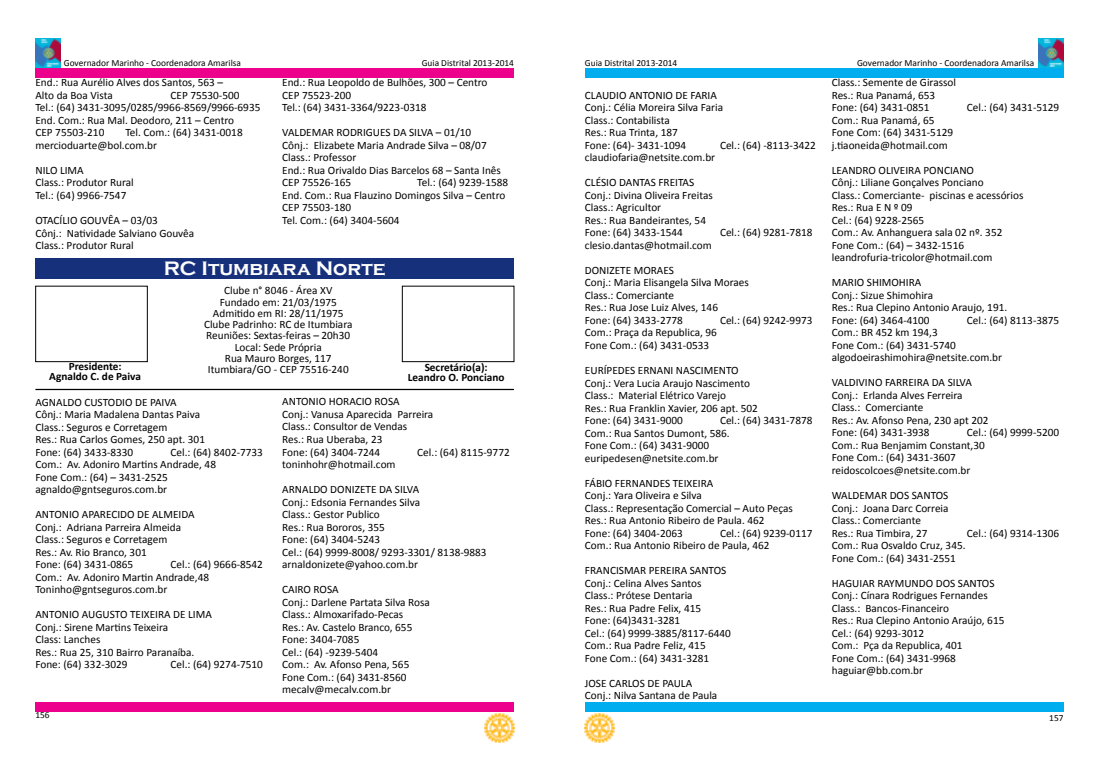
<style>
.page{position:relative;width:1099px;height:780px;background:#fff}
.page>*{position:absolute;margin:0;border:0;box-sizing:border-box;transform-origin:0 0}
.t1{font:700 20px "Copperplate Gothic";color:#fff}
.t2{font:11.25px/12.5px "Calibri";color:#000}
.t3{font:700 11.25px/10px "Calibri";color:#000;text-align:center}
.t4{font:9.38px "Calibri";color:#000}
</style>
<div class="page">
<div style="left:35px;top:69px;width:479px;height:9px;background:#ec008c"></div>
<img style="left:485px;top:713px;width:29px;height:30px">
<div style="left:35px;top:702px;width:479px;height:9px;background:#ec008c"></div>
<div style="left:585px;top:702px;width:478px;height:9px;background:#00aeef"></div>
<img style="left:585px;top:713px;width:29px;height:30px">
<div style="left:585px;top:69px;width:478px;height:9px;background:#00aeef"></div>
<img style="left:35px;top:38px;width:25px;height:29px">
<img style="left:1038px;top:38px;width:25px;height:29px">
<div style="left:35px;top:258px;width:479px;height:21px;background:#17307c"></div>
<hr style="left:35px;top:389px;width:479px;height:1px;background:#000">
<div style="left:35px;top:286px;width:112px;height:76px;border:1px solid #000"></div>
<div style="left:402px;top:286px;width:112px;height:76px;border:1px solid #000"></div>
<p class="t4" style="left:64px;top:56px;width:179px">Governador Marinho - Coordenadora Amarilsa</p>
<p class="t4" style="left:421px;top:56px;width:94px">Guia Distrital 2013-2014</p>
<p class="t2" style="left:35px;top:76px;width:189px">End.: Rua Aurélio Alves dos Santos, 563 –<br>Alto da Boa Vista</p>
<p class="t2" style="left:35px;top:89px;width:226px;text-indent:135px">CEP 75530-500<br>Tel.: (64) 3431-3095/0285/9966-8569/9966-6935<br>End. Com.: Rua Mal. Deodoro, 211 – Centro<br>CEP 75503-210</p>
<p class="t2" style="left:35px;top:126px;width:209px;text-indent:90px">Tel. Com.: (64) 3431-0018 mercioduarte@bol.com.br</p>
<p class="t2" style="left:35px;top:164px;width:100px">NILO LIMA<br>Class.: Produtor Rural<br>Tel.: (64) 9966-7547</p>
<p class="t2" style="left:35px;top:214px;width:160px">OTACÍLIO GOUVÊA – 03/03<br>Cônj.: Natividade Salviano Gouvêa<br>Class.: Produtor Rural</p>
<p class="t2" style="left:282px;top:76px;width:207px">End.: Rua Leopoldo de Bulhões, 300 – Centro<br>CEP 75523-200<br>Tel.: (64) 3431-3364/9223-0318</p>
<p class="t2" style="left:282px;top:126px;width:220px">VALDEMAR RODRIGUES DA SILVA – 01/10<br>Cônj.: Elizabete Maria Andrade Silva – 08/07<br>Class.: Professor<br>End.: Rua Orivaldo Dias Barcelos 68 – Santa Inês<br>CEP 75526-165</p>
<p class="t2" style="left:282px;top:176px;width:227px;text-indent:135px">Tel.: (64) 9239-1588<br>End. Com.: Rua Flauzino Domingos Silva – Centro<br>CEP 75503-180<br>Tel. Com.: (64) 3404-5604</p>
<h1 class="t1" style="left:164px;top:257px;width:223px">RC Itumbiara Norte</h1>
<p class="t2" style="left:204px;top:285px;width:150px;line-height:11.2px;text-align:center">Clube n° 8046 - Área XV<br>Fundado em: 21/03/1975<br>Admitido em RI: 28/11/1975<br>Clube Padrinho: RC de Itumbiara<br>Reuniões: Sextas-feiras – 20h30<br>Local: Sede Própria<br>Rua Mauro Borges, 117<br>Itumbiara/GO - CEP 75516-240</p>
<p class="t3" style="left:49px;top:361px;width:93px">Presidente:<br>Agnaldo C. de Paiva</p>
<p class="t3" style="left:408px;top:361px;width:98px">Secretário(a):<br>Leandro O. Ponciano</p>
<p class="t2" style="left:35px;top:395px;width:171px">AGNALDO CUSTODIO DE PAIVA<br>Cônj.: Maria Madalena Dantas Paiva<br>Class.: Seguros e Corretagem<br>Res.: Rua Carlos Gomes, 250 apt. 301<br>Fone: (64) 3433-8330</p>
<p class="t2" style="left:35px;top:445px;width:229px;text-indent:135px">Cel.: (64) 8402-7733<br>Com.: Av. Adoniro Martins Andrade, 48<br>Fone Com.: (64) – 3431-2525 agnaldo@gntseguros.com.br</p>
<p class="t2" style="left:35px;top:507px;width:161px">ANTONIO APARECIDO DE ALMEIDA<br>Conj.: Adriana Parreira Almeida<br>Class.: Seguros e Corretagem<br>Res.: Av. Rio Branco, 301<br>Fone: (64) 3431-0865</p>
<p class="t2" style="left:35px;top:557px;width:229px;text-indent:135px">Cel.: (64) 9666-8542<br>Com.: Av. Adoniro Martin Andrade,48<br>Toninho@gntseguros.com.br</p>
<p class="t2" style="left:35px;top:607px;width:178px">ANTONIO AUGUSTO TEIXEIRA DE LIMA<br>Conj.: Sirene Martins Teixeira<br>Class: Lanches<br>Res.: Rua 25, 310 Bairro Paranaíba.<br>Fone: (64) 332-3029</p>
<p class="t2" style="left:170px;top:657px;width:94px">Cel.: (64) 9274-7510</p>
<p class="t2" style="left:282px;top:395px;width:153px">ANTONIO HORACIO ROSA<br>Conj.: Vanusa Aparecida Parreira<br>Class.: Consultor de Vendas<br>Res.: Rua Uberaba, 23<br>Fone: (64) 3404-7244</p>
<p class="t2" style="left:417px;top:445px;width:94px">Cel.: (64) 8115-9772</p>
<p class="t2" style="left:282px;top:457px;width:115px">toninhohr@hotmail.com</p>
<p class="t2" style="left:282px;top:482px;width:206px">ARNALDO DONIZETE DA SILVA<br>Conj.: Edsonia Fernandes Silva<br>Class.: Gestor Publico<br>Res.: Rua Bororos, 355<br>Fone: (64) 3404-5243<br>Cel.: (64) 9999-8008/ 9293-3301/ 8138-9883 arnaldonizete@yahoo.com.br</p>
<p class="t2" style="left:282px;top:582px;width:149px">CAIRO ROSA<br>Conj.: Darlene Partata Silva Rosa<br>Class.: Almoxarifado-Pecas<br>Res.: Av. Castelo Branco, 655<br>Fone: 3404-7085<br>Cel.: (64) -9239-5404<br>Com.: Av. Afonso Pena, 565<br>Fone Com.: (64) 3431-8560 mecalv@mecalv.com.br</p>
<p class="t4" style="left:585px;top:56px;width:94px">Guia Distrital 2013-2014</p>
<p class="t4" style="left:857px;top:57px;width:179px">Governador Marinho - Coordenadora Amarilsa</p>
<p class="t2" style="left:585px;top:89px;width:140px">CLAUDIO ANTONIO DE FARIA<br>Conj.: Célia Moreira Silva Faria<br>Class.: Contabilista<br>Res.: Rua Trinta, 187<br>Fone: (64)- 3431-1094</p>
<p class="t2" style="left:720px;top:139px;width:97px">Cel.: (64) -8113-3422</p>
<p class="t2" style="left:585px;top:151px;width:132px">claudiofaria@netsite.com.br</p>
<p class="t2" style="left:585px;top:176px;width:129px">CLÉSIO DANTAS FREITAS<br>Conj.: Divina Oliveira Freitas<br>Class.: Agricultor<br>Res.: Rua Bandeirantes, 54<br>Fone: (64) 3433-1544</p>
<p class="t2" style="left:720px;top:226px;width:94px">Cel.: (64) 9281-7818</p>
<p class="t2" style="left:585px;top:239px;width:128px">clesio.dantas@hotmail.com</p>
<p class="t2" style="left:585px;top:263px;width:165px">DONIZETE MORAES<br>Conj.: Maria Elisangela Silva Moraes<br>Class.: Comerciante<br>Res.: Rua Jose Luiz Alves, 146<br>Fone: (64) 3433-2778</p>
<p class="t2" style="left:720px;top:313px;width:94px">Cel.: (64) 9242-9973</p>
<p class="t2" style="left:585px;top:326px;width:133px">Com.: Praça da Republica, 96<br>Fone Com.: (64) 3431-0533</p>
<p class="t2" style="left:585px;top:363px;width:174px">EURÍPEDES ERNANI NASCIMENTO<br>Conj.: Vera Lucia Araujo Nascimento<br>Class.: Material Elétrico Varejo<br>Res.: Rua Franklin Xavier, 206 apt. 502<br>Fone: (64) 3431-9000</p>
<p class="t2" style="left:585px;top:413px;width:229px;text-indent:135px">Cel.: (64) 3431-7878<br>Com.: Rua Santos Dumont, 586.<br>Fone Com.: (64) 3431-9000 euripedesen@netsite.com.br</p>
<p class="t2" style="left:585px;top:476px;width:209px">FÁBIO FERNANDES TEIXEIRA<br>Conj.: Yara Oliveira e Silva<br>Class.: Representação Comercial – Auto Peças<br>Res.: Rua Antonio Ribeiro de Paula. 462<br>Fone: (64) 3404-2063</p>
<p class="t2" style="left:585px;top:526px;width:229px;text-indent:135px">Cel.: (64) 9239-0117<br>Com.: Rua Antonio Ribeiro de Paula, 462</p>
<p class="t2" style="left:585px;top:563px;width:147px">FRANCISMAR PEREIRA SANTOS<br>Conj.: Celina Alves Santos<br>Class.: Prótese Dentaria<br>Res.: Rua Padre Felix, 415<br>Fone: (64)3431-3281<br>Cel.: (64) 9999-3885/8117-6440<br>Com.: Rua Padre Feliz, 415<br>Fone Com.: (64) 3431-3281</p>
<p class="t2" style="left:585px;top:676px;width:134px">JOSE CARLOS DE PAULA<br>Conj.: Nilva Santana de Paula</p>
<p class="t2" style="left:831px;top:76px;width:126px">Class.: Semente de Girassol<br>Res.: Rua Panamá, 653<br>Fone: (64) 3431-0851</p>
<p class="t2" style="left:966px;top:101px;width:94px">Cel.: (64) 3431-5129</p>
<p class="t2" style="left:831px;top:113px;width:123px">Com.: Rua Panamá, 65<br>Fone Com: (64) 3431-5129 j.tiaoneida@hotmail.com</p>
<p class="t2" style="left:831px;top:163px;width:193px">LEANDRO OLIVEIRA PONCIANO<br>Cônj.: Liliane Gonçalves Ponciano<br>Class.: Comerciante- piscinas e acessórios<br>Res.: Rua E N º 09<br>Cel.: (64) 9228-2565<br>Com.: Av. Anhanguera sala 02 nº. 352<br>Fone Com.: (64) – 3432-1516 leandrofuria-tricolor@hotmail.com</p>
<p class="t2" style="left:831px;top:276px;width:177px">MARIO SHIMOHIRA<br>Conj.: Sizue Shimohira<br>Res.: Rua Clepino Antonio Araujo, 191.<br>Fone: (64) 3464-4100</p>
<p class="t2" style="left:966px;top:313px;width:94px">Cel.: (64) 8113-3875</p>
<p class="t2" style="left:831px;top:326px;width:172px">Com.: BR 452 km 194,3<br>Fone Com.: (64) 3431-5740 algodoeirashimohira@netsite.com.br</p>
<p class="t2" style="left:831px;top:376px;width:158px">VALDIVINO FARREIRA DA SILVA<br>Conj.: Erlanda Alves Ferreira<br>Class.: Comerciante<br>Res.: Av. Afonso Pena, 230 apt 202<br>Fone: (64) 3431-3938</p>
<p class="t2" style="left:831px;top:426px;width:229px;text-indent:135px">Cel.: (64) 9999-5200<br>Com.: Rua Benjamim Constant,30<br>Fone Com.: (64) 3431-3607 reidoscolcoes@netsite.com.br</p>
<p class="t2" style="left:831px;top:488px;width:118px">WALDEMAR DOS SANTOS<br>Conj.: Joana Darc Correia<br>Class.: Comerciante<br>Res.: Rua Timbira, 27</p>
<p class="t2" style="left:966px;top:526px;width:94px">Cel.: (64) 9314-1306</p>
<p class="t2" style="left:831px;top:538px;width:135px">Com.: Rua Osvaldo Cruz, 345.<br>Fone Com.: (64) 3431-2551</p>
<p class="t2" style="left:831px;top:576px;width:174px">HAGUIAR RAYMUNDO DOS SANTOS<br>Conj.: Cínara Rodrigues Fernandes<br>Class.: Bancos-Financeiro<br>Res.: Rua Clepino Antonio Araújo, 615<br>Cel.: (64) 9293-3012<br>Com.: Pça da Republica, 401<br>Fone Com.: (64) 3431-9968 haguiar@bb.com.br</p>
<p class="t4" style="left:35px;top:708px;width:16px">156</p>
<p class="t4" style="left:1049px;top:711px;width:16px">157</p>
</div>
